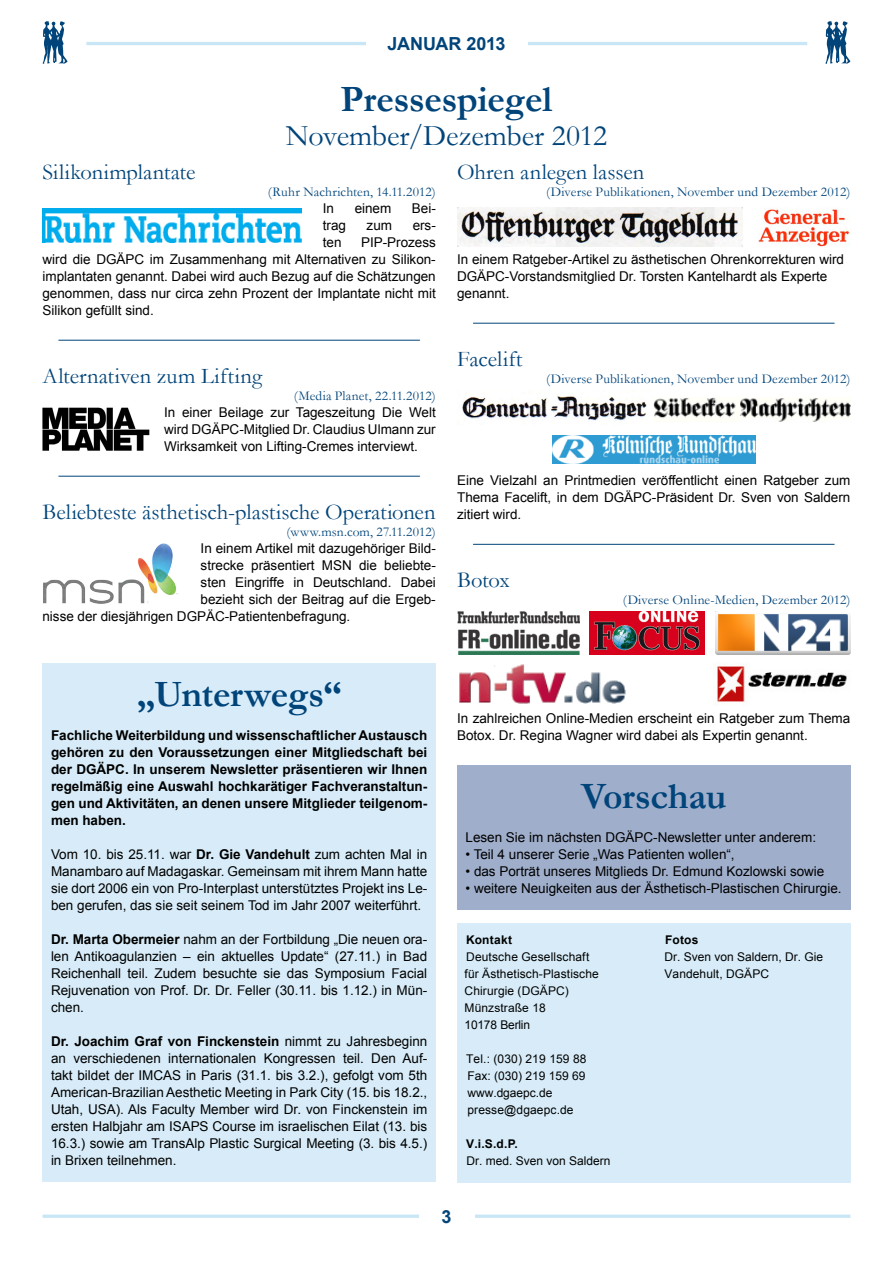
<style>
.page{position:relative;width:893px;height:1263px;background:#fff}
.page>*{position:absolute;margin:0;border:0;box-sizing:border-box;transform-origin:0 0}
.t1{font:700 37.5px "Garamond";letter-spacing:-.01em;color:#00447a}
.t2{font:30px "Garamond";letter-spacing:-.005em;color:#00447a}
.t3{font:22.5px "Garamond";color:#00447a}
.t4{font:700 18px "Arial";letter-spacing:-.015em;color:#00447a}
.t5{font:13.5px/17px "Arial";color:#000;text-align:justify}
.t6{font:700 13.5px/17px "Arial";color:#000;text-align:justify}
.t7{font:13.5px "Garamond";letter-spacing:.01em;color:#00447a}
.t8{font:12px/17px "Arial";letter-spacing:.01em;color:#000}
.t9{font:700 12px "Arial";letter-spacing:.015em;color:#000}
.s1{font-weight:700}
</style>
<div class="page">
<svg style="left:43px;top:1214px;width:807px;height:4px;background:#d2eaf7"></svg>
<div style="left:419px;top:1210px;width:55px;height:13px;background:#fff"></div>
<hr style="left:86px;top:42px;width:721px;height:3px;background:#c9e6f6">
<svg style="left:825px;top:21px;width:25px;height:43px"></svg>
<svg style="left:42px;top:21px;width:26px;height:43px"></svg>
<div style="left:366px;top:37px;width:161px;height:13px;background:#fff"></div>
<div style="left:43px;top:663px;width:393px;height:519px;background:#d7ecf8"></div>
<div style="left:457px;top:765px;width:393px;height:145px;background:#9faecb"></div>
<div style="left:457px;top:923px;width:393px;height:259px;background:#d7ecf8"></div>
<hr style="left:58px;top:476px;width:362px;height:1px;background:#00447a">
<img style="left:42px;top:407px;width:108px;height:44px">
<img style="left:43px;top:543px;width:135px;height:61px">
<img style="left:457px;top:611px;width:122px;height:44px">
<img style="left:654px;top:398px;width:196px;height:24px">
<hr style="left:58px;top:340px;width:362px;height:1px;background:#00447a">
<img style="left:457px;top:207px;width:286px;height:40px">
<img style="left:758px;top:208px;width:92px;height:39px">
<img style="left:552px;top:435px;width:203px;height:28px">
<img style="left:462px;top:395px;width:185px;height:26px">
<img style="left:590px;top:611px;width:115px;height:44px">
<img style="left:459px;top:664px;width:167px;height:40px">
<img style="left:715px;top:611px;width:135px;height:44px">
<img style="left:714px;top:664px;width:133px;height:41px">
<hr style="left:473px;top:544px;width:361px;height:1px;background:#00447a">
<hr style="left:473px;top:323px;width:361px;height:1px;background:#00447a">
<img style="left:43px;top:209px;width:259px;height:33px">
<h3 class="t4" style="left:388px;top:32px;width:119px">JANUAR 2013</h3>
<h1 class="t1" style="left:341px;top:76px;width:213px">Pressespiegel</h1>
<h2 class="t2" style="left:286px;top:117px;width:323px">November/Dezember 2012</h2>
<h3 class="t3" style="left:43px;top:158px;width:154px">Silikonimplantate</h3>
<p class="t7" style="left:268px;top:183px;width:169px">(Ruhr Nachrichten, 14.11.2012)</p>
<p class="t5" style="left:323px;top:200px;width:13px">In</p>
<p class="t5" style="left:355px;top:200px;width:38px">einem</p>
<p class="t5" style="left:412px;top:200px;width:25px">Bei-</p>
<p class="t5" style="left:323px;top:217px;width:25px">trag</p>
<p class="t5" style="left:367px;top:217px;width:27px">zum</p>
<p class="t5" style="left:413px;top:217px;width:25px">ers-</p>
<p class="t5" style="left:323px;top:234px;width:20px">ten</p>
<p class="t5" style="left:43px;top:234px;width:395px;text-indent:319px">PIP-Prozess wird die DGÄPC im Zusammenhang mit Alternativen zu Silikon&shy;implantaten genannt. Dabei wird auch Bezug auf die Schätzungen genommen, dass nur circa zehn Prozent der Implantate nicht mit Silikon gefüllt sind.</p>
<h3 class="t3" style="left:43px;top:362px;width:221px">Alternativen zum Lifting</h3>
<p class="t7" style="left:294px;top:387px;width:144px">(Media Planet, 22.11.2012)</p>
<p class="t5" style="left:164px;top:404px;width:273px">In einer Beilage zur Tageszeitung Die Welt wird DGÄPC-Mitglied Dr. Claudius Ulmann zur Wirksamkeit von Lifting-Cremes interviewt.</p>
<h3 class="t3" style="left:43px;top:498px;width:394px">Beliebteste ästhetisch-plastische Operationen</h3>
<p class="t7" style="left:287px;top:523px;width:151px">(www.msn.com, 27.11.2012)</p>
<p class="t5" style="left:201px;top:540px;width:237px">In einem Artikel mit dazugehöriger Bild-</p>
<p class="t5" style="left:201px;top:557px;width:237px">strecke präsentiert MSN die beliebte-</p>
<p class="t5" style="left:201px;top:574px;width:237px">sten Eingriffe in Deutschland. Dabei</p>
<p class="t5" style="left:201px;top:591px;width:237px">bezieht sich der Beitrag auf die Ergeb-</p>
<p class="t5" style="left:43px;top:608px;width:309px">nisse der diesjährigen DGPÄC-Patientenbefragung.</p>
<h3 class="t3" style="left:457px;top:158px;width:189px">Ohren anlegen lassen</h3>
<p class="t7" style="left:546px;top:183px;width:306px">(Diverse Publikationen, November und Dezember 2012)</p>
<p class="t5" style="left:457px;top:251px;width:388px;text-align:left">In einem Ratgeber-Artikel zu ästhetischen Ohrenkorrekturen wird<br>DGÄPC-Vorstandsmitglied Dr. Torsten Kantelhardt als Experte genannt.</p>
<h3 class="t3" style="left:457px;top:345px;width:67px">Facelift</h3>
<p class="t7" style="left:546px;top:370px;width:306px">(Diverse Publikationen, November und Dezember 2012)</p>
<p class="t5" style="left:457px;top:472px;width:395px">Eine Vielzahl an Printmedien veröffentlicht einen Ratgeber zum Thema Facelift, in dem DGÄPC-Präsident Dr. Sven von Saldern zitiert wird.</p>
<h3 class="t3" style="left:457px;top:566px;width:54px">Botox</h3>
<p class="t7" style="left:623px;top:591px;width:229px">(Diverse Online-Medien, Dezember 2012)</p>
<h1 class="t1" style="left:137px;top:672px;width:206px">„Unterwegs“</h1>
<p class="t6" style="left:51px;top:727px;width:378px">Fachliche Weiterbildung und wissenschaftlicher Austausch gehören zu den Voraussetzungen einer Mitgliedschaft bei der DGÄPC. In unserem Newsletter präsentieren wir Ihnen regelmäßig eine Auswahl hochkarätiger Fachveranstaltun&shy;gen und Aktivitäten, an denen unsere Mitglieder teilgenom&shy;men haben.</p>
<p class="t5" style="left:51px;top:846px;width:378px">Vom 10. bis 25.11. war <span class="s1">Dr. Gie Vandehult</span> zum achten Mal in Manambaro auf Madagaskar. Gemeinsam mit ihrem Mann hatte sie dort 2006 ein von Pro-Interplast unterstütztes Projekt ins Le&shy;ben gerufen, das sie seit seinem Tod im Jahr 2007 weiterführt.</p>
<p class="t5" style="left:51px;top:931px;width:378px"><span class="s1">Dr. Marta Obermeier</span> nahm an der Fortbildung „Die neuen ora&shy;len Antikoagulanzien – ein aktuelles Update“ (27.11.) in Bad Reichenhall teil. Zudem besuchte sie das Symposium Facial Rejuvenation von Prof. Dr. Dr. Feller (30.11. bis 1.12.) in Mün&shy;chen.</p>
<p class="t5" style="left:51px;top:1033px;width:378px"><span class="s1">Dr. Joachim Graf von Finckenstein</span> nimmt zu Jahresbeginn an verschiedenen internationalen Kongressen teil. Den Auf&shy;takt bildet der IMCAS in Paris (31.1. bis 3.2.), gefolgt vom 5th American-Brazilian Aesthetic Meeting in Park City (15. bis 18.2., Utah, USA). Als Faculty Member wird Dr. von Finckenstein im ersten Halbjahr am ISAPS Course im israelischen Eilat (13. bis 16.3.) sowie am TransAlp Plastic Surgical Meeting (3. bis 4.5.) in Brixen teilnehmen.</p>
<p class="t5" style="left:457px;top:710px;width:395px">In zahlreichen Online-Medien erscheint ein Ratgeber zum Thema<br>Botox. Dr. Regina Wagner wird dabei als Expertin genannt.</p>
<h1 class="t1" style="left:581px;top:774px;width:147px">Vorschau</h1>
<p class="t5" style="left:466px;top:829px;width:352px">Lesen Sie im nächsten DGÄPC-Newsletter unter anderem:</p>
<p class="t5" style="left:466px;top:846px;width:271px">• Teil 4 unserer Serie „Was Patienten wollen“,</p>
<p class="t5" style="left:466px;top:863px;width:360px">• das Porträt unseres Mitglieds Dr. Edmund Kozlowski sowie</p>
<p class="t5" style="left:466px;top:880px;width:377px">• weitere Neuigkeiten aus der Ästhetisch-Plastischen Chirurgie.</p>
<p class="t9" style="left:466px;top:932px;width:47px">Kontakt</p>
<p class="t8" style="left:465px;top:948px;width:136px">Deutsche Gesellschaft für Ästhetisch-Plastische<br>Chirurgie (DGÄPC)<br>Münzstraße 18<br>10178 Berlin</p>
<p class="t8" style="left:466px;top:1050px;width:122px">Tel.: (030) 219 159 88<br>Fax: (030) 219 159 69 www.dgaepc.de presse@dgaepc.de</p>
<p class="t9" style="left:466px;top:1136px;width:53px">V.i.S.d.P.</p>
<p class="t8" style="left:466px;top:1152px;width:146px">Dr. med. Sven von Saldern</p>
<p class="t9" style="left:665px;top:932px;width:35px">Fotos</p>
<p class="t8" style="left:664px;top:948px;width:160px">Dr. Sven von Saldern, Dr. Gie<br>Vandehult, DGÄPC</p>
<h3 class="t4" style="left:441px;top:1204px;width:12px">3</h3>
</div>
